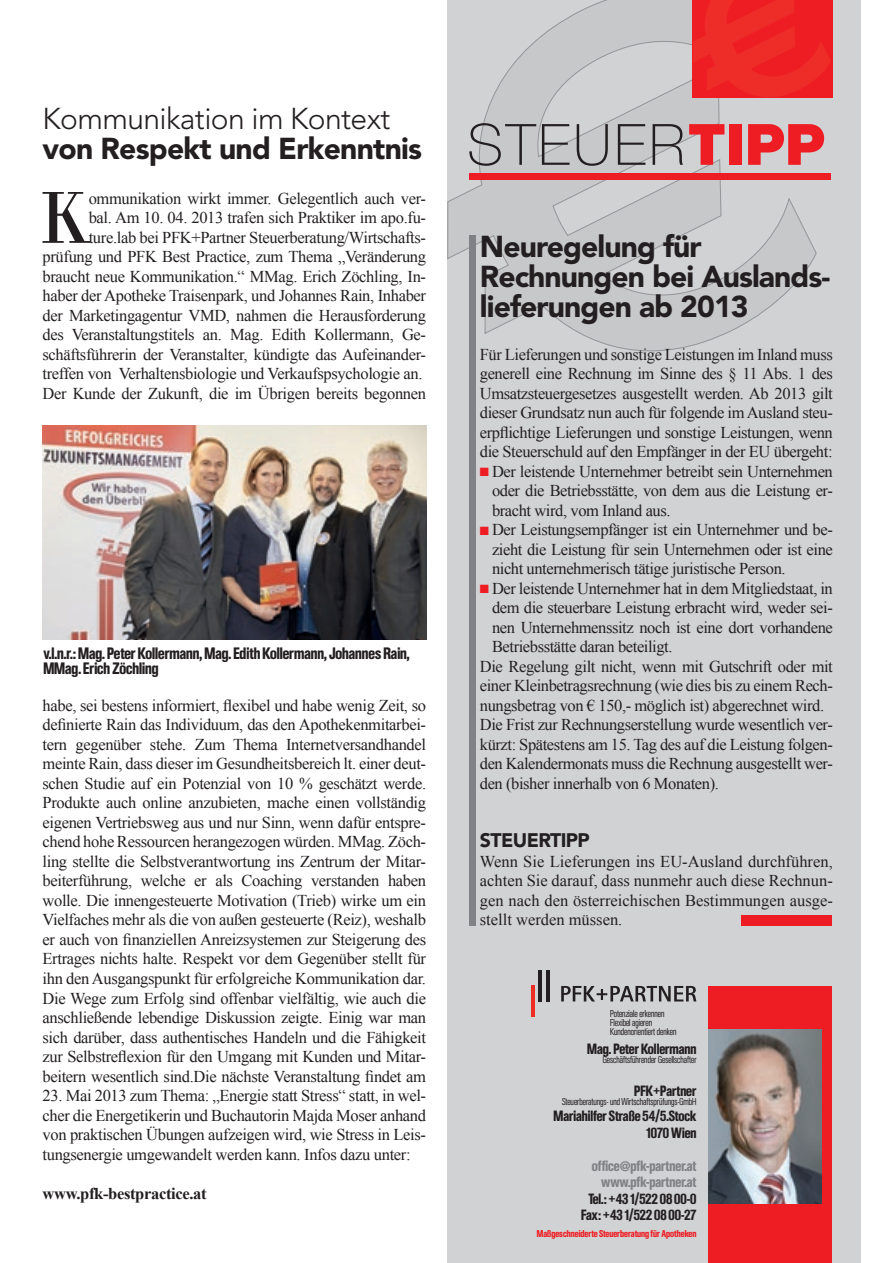
<style>
.page{position:relative;width:893px;height:1263px;background:#fff}
.page>*{position:absolute;margin:0;border:0;box-sizing:border-box;transform-origin:0 0}
.t1{font:71.1px "Walbaum";color:#231f20}
.t2{font:100 57px "Helvetica Neue LT Pro";letter-spacing:.05em;color:#231f20}
.t3{font:900 30px/30px "Avenir";letter-spacing:-.03em;color:#231f20}
.t4{font:300 30px "Avenir";letter-spacing:-.02em;color:#231f20}
.t5{font:900 19.5px "Avenir";letter-spacing:-.03em;color:#231f20}
.t6{font:16.5px/19.5px "Times New Roman";letter-spacing:-.02em;color:#231f20;text-align:justify}
.t7{font:700 16.5px "Times New Roman";letter-spacing:-.02em;color:#231f20}
.t8{font:15px/15px "Ad Buch SH Med Con";color:#231f20}
.t9{font:13.5px/16.5px "Ad Buch SH Med Con";color:#231f20;text-align:right}
.t10{font:13.5px/16.5px "Ad Buch SH Med Con";color:#808285;text-align:right}
.t11{font:9px/9px "Ad Buch SH Lig Con";color:#231f20}
.t12{font:9px "Ad Buch SH Med Con";color:#ee1d23}
.s1{font-weight:900;color:#ee1d23}
.s2{color:#ee1d23}
.s3{font-family:"Avenir";font-weight:900}
</style>
<div class="page">
<div style="left:447px;top:0;width:414px;height:1263px;background:#d1d2d4"></div>
<svg style="left:447px;top:0;width:370px;height:352px"></svg>
<div style="left:692px;top:0;width:141px;height:98px;background:#ee1d23"></div>
<svg style="left:693px;top:0;width:137px;height:104px"></svg>
<div style="left:469px;top:173px;width:362px;height:7px;background:#ee1d23"></div>
<div style="left:469px;top:236px;width:7px;height:690px;background:#808285"></div>
<div style="left:708px;top:986px;width:124px;height:277px;background:#ee1d23"></div>
<div style="left:741px;top:915px;width:91px;height:11px;background:#ee1d23"></div>
<img style="left:708px;top:1029px;width:113px;height:174px">
<svg style="left:561px;top:986px;width:135px;height:15px"></svg>
<hr style="left:546px;top:969px;width:3px;height:32px;background:#231f20">
<hr style="left:538px;top:969px;width:4px;height:32px;background:#231f20">
<hr style="left:531px;top:984px;width:3px;height:32px;background:#ee2e22">
<img style="left:43px;top:425px;width:383px;height:214px">
<h3 class="t4" style="left:43px;top:101px;width:349px">Kommunikation im Kontext</h3>
<h3 class="t3" style="left:43px;top:133px;width:381px">von Respekt und Erkenntnis</h3>
<h1 class="t1" style="left:40px;top:175px;width:52px">K</h1>
<p class="t6" style="left:43px;top:188px;width:385px;text-align:right">ommunikation wirkt immer. Gelegentlich auch ver-<br>bal. Am 10. 04. 2013 trafen sich Praktiker im apo.fu&shy;ture.lab bei PFK+Partner Steuerberatung/Wirtschafts&shy;prüfung und PFK Best Practice, zum Thema „Veränderung braucht neue Kommunikation.“ MMag. Erich Zöchling, In&shy;haber der Apotheke Traisenpark, und Johannes Rain, Inhaber der Marketingagentur VMD, nahmen die Herausforderung des Veranstaltungstitels an. Mag. Edith Kollermann, Ge&shy;schäftsführerin der Veranstalter, kündigte das Aufeinander&shy;treffen von Verhaltensbiologie und Verkaufspsychologie an.<br>Der Kunde der Zukunft, die im Übrigen bereits begonnen</p>
<p class="t8" style="left:43px;top:646px;width:368px">v.l.n.r.: Mag. Peter Kollermann, Mag. Edith Kollermann, Johannes Rain,<br>MMag. Erich Zöchling</p>
<p class="t6" style="left:43px;top:695px;width:385px">habe, sei bestens informiert, flexibel und habe wenig Zeit, so definierte Rain das Individuum, das den Apothekenmitarbei&shy;tern gegenüber stehe. Zum Thema Internetversandhandel meinte Rain, dass dieser im Gesundheitsbereich lt. einer deut&shy;schen Studie auf ein Potenzial von 10 % geschätzt werde.<br>Produkte auch online anzubieten, mache einen vollständig eigenen Vertriebsweg aus und nur Sinn, wenn dafür entspre&shy;chend hohe Ressourcen herangezogen würden. MMag. Zöch&shy;ling stellte die Selbstverantwortung ins Zentrum der Mitar&shy;beiterführung, welche er als Coaching verstanden haben wolle. Die innengesteuerte Motivation (Trieb) wirke um ein Vielfaches mehr als die von außen gesteuerte (Reiz), weshalb er auch von finanziellen Anreizsystemen zur Steigerung des Ertrages nichts halte. Respekt vor dem Gegenüber stellt für ihn den Ausgangspunkt für erfolgreiche Kommunikation dar.<br>Die Wege zum Erfolg sind offenbar vielfältig, wie auch die anschließende lebendige Diskussion zeigte. Einig war man sich darüber, dass authentisches Handeln und die Fähigkeit zur Selbstreflexion für den Umgang mit Kunden und Mitar&shy;beitern wesentlich sind.Die nächste Veranstaltung findet am</p>
<p class="t6" style="left:43px;top:1085px;width:385px">23. Mai 2013 zum Thema: „Energie statt Stress“ statt, in wel&shy;cher die Energetikerin und Buchautorin Majda Moser anhand von praktischen Übungen aufzeigen wird, wie Stress in Leis&shy;tungsenergie umgewandelt werden kann. Infos dazu unter:</p>
<p class="t7" style="left:43px;top:1181px;width:166px">www.pfk-bestpractice.at</p>
<h2 class="t2" style="left:467px;top:112px;width:359px">STEUER<span class="s1">TIPP</span></h2>
<h3 class="t3" style="left:480px;top:231px;width:352px">Neuregelung für<br>Rechnungen bei Auslands&shy;lieferungen ab 2013</h3>
<p class="t6" style="left:480px;top:344px;width:354px">Für Lieferungen und sonstige Leistungen im Inland muss generell eine Rechnung im Sinne des § 11 Abs. 1 des Umsatzsteuergesetzes ausgestellt werden. Ab 2013 gilt dieser Grundsatz nun auch für folgende im Ausland steu&shy;erpflichtige Lieferungen und sonstige Leistungen, wenn die Steuerschuld auf den Empfänger in der EU übergeht:</p>
<p class="t6" style="left:492px;top:461px;width:342px;text-indent:-12px"><span class="s2">■</span> Der leistende Unternehmer betreibt sein Unternehmen oder die Betriebsstätte, von dem aus die Leistung er&shy;bracht wird, vom Inland aus.</p>
<p class="t6" style="left:492px;top:520px;width:342px;text-indent:-12px"><span class="s2">■</span> Der Leistungsempfänger ist ein Unternehmer und be&shy;zieht die Leistung für sein Unternehmen oder ist eine nicht unternehmerisch tätige juristische Person.</p>
<p class="t6" style="left:480px;top:578px;width:354px"><span class="s2">■</span> Der leistende Unternehmer hat in dem Mitgliedstaat, in</p>
<p class="t6" style="left:492px;top:598px;width:342px">dem die steuerbare Leistung erbracht wird, weder sei-</p>
<p class="t6" style="left:492px;top:617px;width:342px">nen Unternehmenssitz noch ist eine dort vorhandene</p>
<p class="t6" style="left:492px;top:637px;width:182px">Betriebsstätte daran beteiligt.</p>
<p class="t6" style="left:480px;top:656px;width:354px">Die Regelung gilt nicht, wenn mit Gutschrift oder mit</p>
<p class="t6" style="left:480px;top:676px;width:354px">einer Kleinbetragsrechnung (wie dies bis zu einem Rech-</p>
<p class="t6" style="left:480px;top:695px;width:346px">nungsbetrag von € 150,- möglich ist) abgerechnet wird.</p>
<p class="t6" style="left:480px;top:715px;width:354px">Die Frist zur Rechnungserstellung wurde wesentlich ver-</p>
<p class="t6" style="left:480px;top:734px;width:354px">kürzt: Spätestens am 15. Tag des auf die Leistung folgen-</p>
<p class="t6" style="left:480px;top:754px;width:354px">den Kalendermonats muss die Rechnung ausgestellt wer-</p>
<p class="t6" style="left:480px;top:773px;width:241px">den (bisher innerhalb von 6 Monaten).</p>
<p class="t5" style="left:480px;top:829px;width:111px">STEUERTIPP</p>
<p class="t6" style="left:480px;top:851px;width:354px">Wenn Sie Lieferungen ins EU-Ausland durchführen, achten Sie darauf, dass nunmehr auch diese Rechnun&shy;gen nach den österreichischen Bestimmungen ausge&shy;stellt werden müssen.</p>
<p class="t11" style="left:610px;top:1009px;width:68px">Potenziale erkennen<br>Flexibel agieren<br>Kundenorientiert denken</p>
<p class="t9" style="left:587px;top:1040px;width:111px">Mag. Peter Kollermann</p>
<p class="t11" style="left:603px;top:1055px;width:95px">Geschäftsführender Gesellschafter</p>
<p class="t9" style="left:634px;top:1082px;width:64px">PFK+Partner</p>
<p class="t11" style="left:562px;top:1097px;width:136px">Steuerberatungs- und Wirtschaftsprüfungs-GmbH</p>
<p class="t9" style="left:553px;top:1108px;width:145px">Mariahilfer Straße 54/5.Stock<br>1070 Wien</p>
<p class="t10" style="left:592px;top:1157px;width:106px">office<span class="s3">@</span>pfk-partner.at www.pfk-partner.at</p>
<p class="t9" style="left:581px;top:1190px;width:117px;text-align:center">Tel.: +43 1/522 08 00-0<br>Fax: +43 1/522 08 00-27</p>
<p class="t12" style="left:537px;top:1228px;width:161px">Maßgeschneiderte Steuerberatung für Apotheken</p>
</div>
